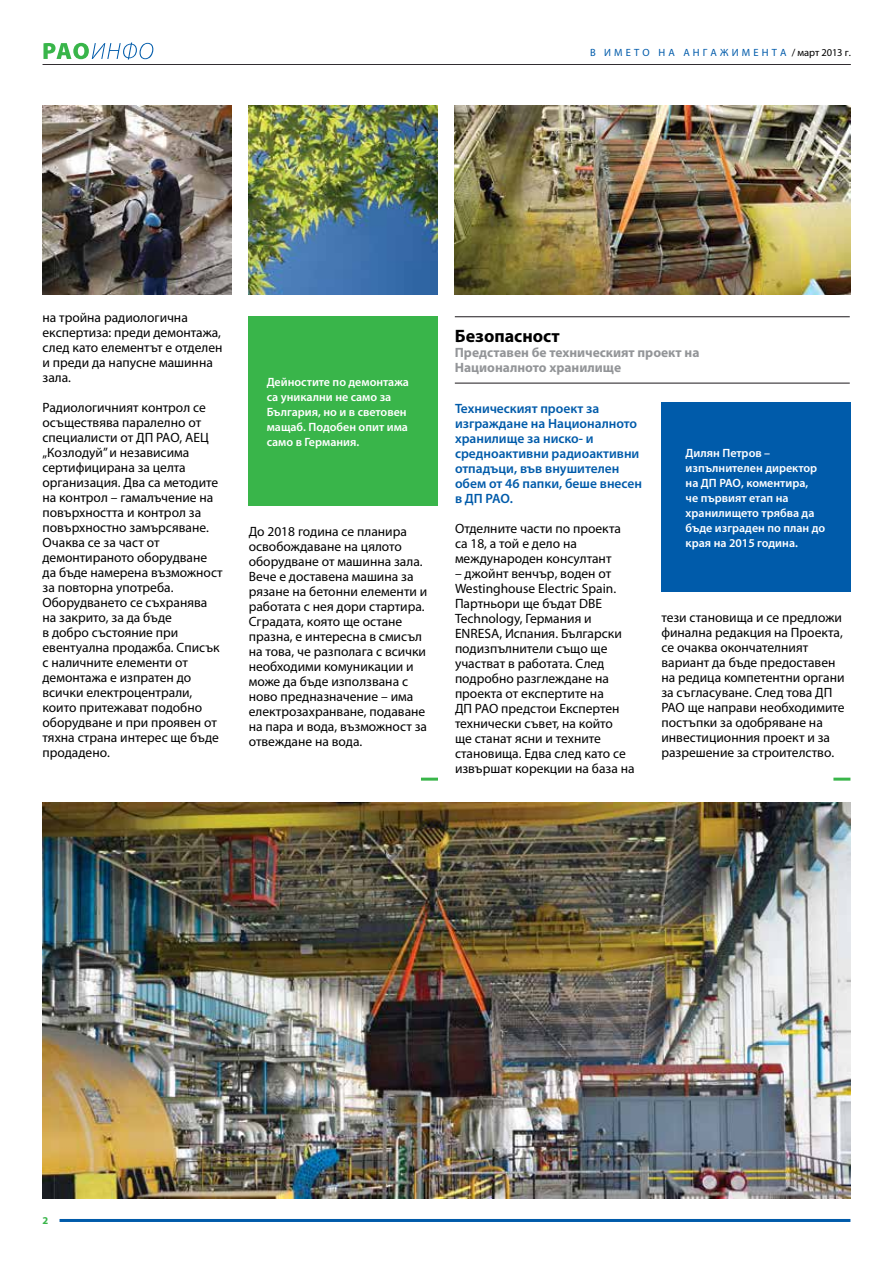
<style>
.page{position:relative;width:893px;height:1263px;background:#fff}
.page>*{position:absolute;margin:0;border:0;box-sizing:border-box;transform-origin:0 0}
.t1{font:700 18px "Myriad Pro";color:#000}
.t2{font:13.5px/15px "Myriad Pro";color:#000}
.t3{font:600 13.5px/15px "Myriad Pro";color:#005baa}
.t4{font:700 13.5px/15px "Myriad Pro";color:#939598}
.t5{font:600 12px/15px "Myriad Pro";color:#fff}
.t6{font:10.5px "Myriad Pro";letter-spacing:.3em;color:#005baa}
.t7{font:700 10.5px "Myriad Pro";color:#39b54a}
.s1{color:#000}
</style>
<div class="page">
<hr style="left:60px;top:1219px;width:790px;height:3px;background:#005baa">
<hr style="left:43px;top:64px;width:808px;height:1px;background:#1d181c">
<svg style="left:43px;top:43px;width:110px;height:17px"></svg>
<div style="left:661px;top:403px;width:190px;height:189px;background:#005baa"></div>
<div style="left:249px;top:316px;width:189px;height:190px;background:#39b54a"></div>
<hr style="left:833px;top:778px;width:17px;height:3px;background:#39b54a">
<hr style="left:421px;top:778px;width:17px;height:3px;background:#39b54a">
<img style="left:43px;top:803px;width:807px;height:395px">
<img style="left:43px;top:106px;width:189px;height:189px">
<img style="left:249px;top:106px;width:189px;height:189px">
<hr style="left:455px;top:316px;width:395px;height:1px;background:#1d191d">
<hr style="left:455px;top:383px;width:395px;height:1px;background:#1d191d">
<img style="left:455px;top:106px;width:395px;height:189px">
<p class="t6" style="left:590px;top:47px;width:262px">В ИМЕТО НА АНГАЖИМЕНТА <span class="s1">/ март 2013 г.</span></p>
<p class="t2" style="left:43px;top:310px;width:181px">на тройна радиологична експертиза: преди демонтажа, след като елементът е отделен и преди да напусне машинна зала.</p>
<p class="t2" style="left:43px;top:400px;width:182px">Радиологичният контрол се осъществява паралелно от специалисти от ДП РАО, АЕЦ „Козлодуй” и независима сертифицирана за целта организация. Два са методите на контрол – гамалъчение на повърхността и контрол за повърхностно замърсяване.<br>Очаква се за част от демонтираното оборудване да бъде намерена възможност за повторна употреба.<br>Оборудването се съхранява на закрито, за да бъде<br>в добро състояние при евентуална продажба. Списък с наличните елементи от демонтажа е изпратен до всички електроцентрали, които притежават подобно оборудване и при проявен от тяхна страна интерес ще бъде продадено.</p>
<p class="t5" style="left:267px;top:374px;width:144px">Дейностите по демонтажа са уникални не само за<br>България, но и в световен мащаб. Подобен опит има само в Германия.</p>
<p class="t2" style="left:249px;top:524px;width:180px">До 2018 година се планира освобождаване на цялото оборудване от машинна зала.<br>Вече е доставена машина за рязане на бетонни елементи и работата с нея дори стартира.<br>Сградата, която ще остане празна, е интересна в смисъл на това, че разполага с всички необходими комуникации и може да бъде използвана с ново предназначение – има електрозахранване, подаване на пара и вода, възможност за отвеждане на вода.</p>
<h1 class="t1" style="left:455px;top:325px;width:107px">Безопасност</h1>
<p class="t4" style="left:455px;top:345px;width:246px">Представен бе техническият проект на<br>Националното хранилище</p>
<p class="t3" style="left:455px;top:401px;width:189px">Техническият проект за изграждане на Националното хранилище за ниско- и средноактивни радиоактивни отпадъци, във внушителен обем от 46 папки, беше внесен в ДП РАО.</p>
<p class="t2" style="left:455px;top:521px;width:167px">Отделните части по проекта са 18, а той е дело на международен консултант</p>
<p class="t2" style="left:455px;top:566px;width:181px">– джойнт венчър, воден от<br>Westinghouse Electric Spain.<br>Партньори ще бъдат DBE<br>Technology, Германия и<br>ENRESA, Испания. Български подизпълнители също ще участват в работата. След подробно разглеждане на проекта от експертите на<br>ДП РАО предстои Експертен технически съвет, на който<br>ще станат ясни и техните становища. Едва след като се извършат корекции на база на</p>
<p class="t5" style="left:686px;top:446px;width:141px">Дилян Петров – изпълнителен директор на ДП РАО, коментира,<br>че първият етап на хранилището трябва да бъде изграден по план до края на 2015 година.</p>
<p class="t2" style="left:661px;top:610px;width:185px">тези становища и се предложи финална редакция на Проекта, се очаква окончателният вариант да бъде предоставен на редица компетентни органи за съгласуване. След това ДП<br>РАО ще направи необходимите постъпки за одобряване на инвестиционния проект и за разрешение за строителство.</p>
<p class="t7" style="left:43px;top:1215px;width:7px">2</p>
</div>
